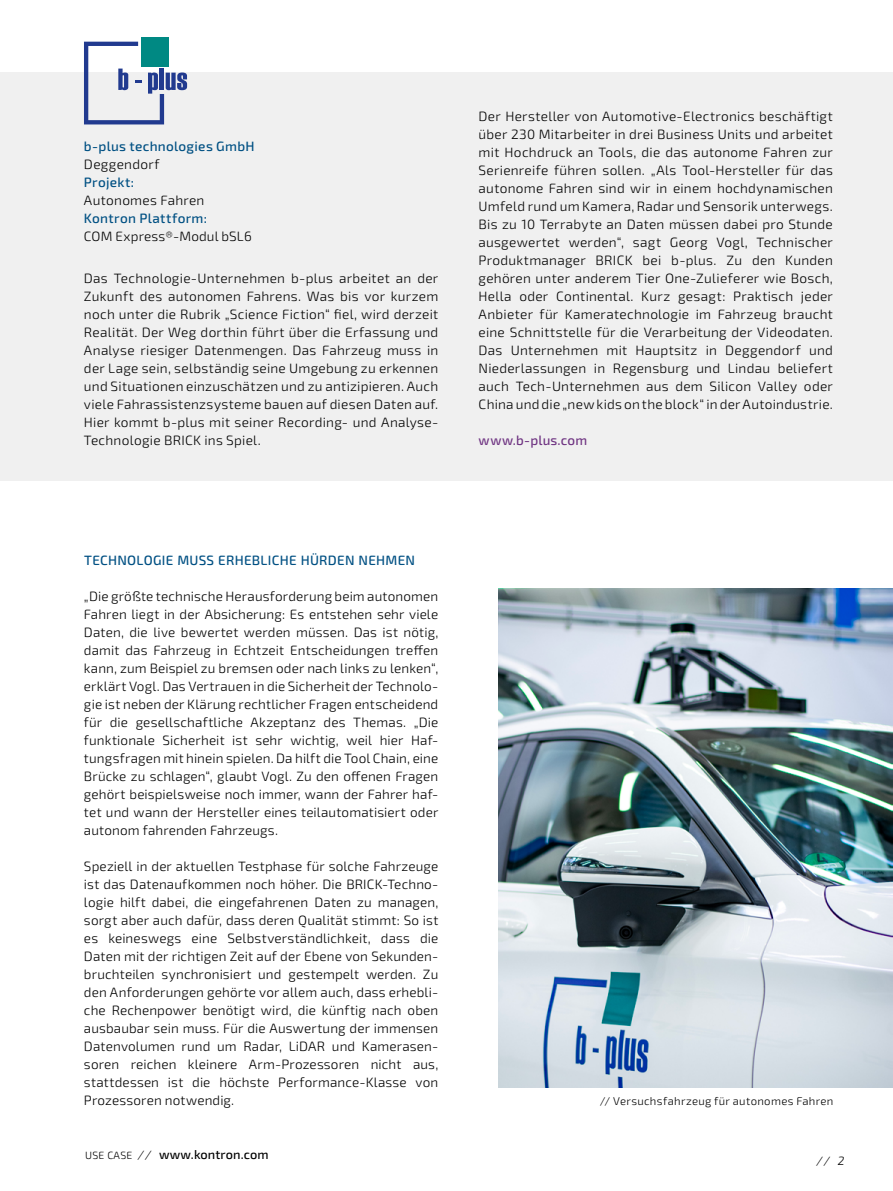
<style>
.page{position:relative;width:893px;height:1191px;background:#fff}
.page>*{position:absolute;margin:0;border:0;box-sizing:border-box;transform-origin:0 0}
.t1{font:300 13.5px/18px "Sn T";letter-spacing:.015em;color:#000;text-align:justify}
.t2{font:500 13.5px "Sn T";letter-spacing:.02em;color:#005083}
.t3{font:500 13.5px "Sn T";letter-spacing:.01em;color:#6f3482}
.t4{font:500 12.75px "Sn T";letter-spacing:.01em;color:#000}
.t5{font:italic 300 12px "Sn T";color:#000}
.t6{font:300 11.25px "Sn T";letter-spacing:.025em;color:#000}
.s1{font-weight:300;font-size:10.5px}
.s2{font-weight:300;font-style:italic;font-size:12px}
</style>
<div class="page">
<img style="left:499px;top:589px;width:394px;height:498px">
<div style="left:0;top:73px;width:893px;height:408px;background:#f0f0f0"></div>
<svg style="left:84px;top:42px;width:103px;height:82px"></svg>
<div style="left:141px;top:37px;width:28px;height:29px;background:#008983"></div>
<p class="t2" style="left:84px;top:138px;width:172px">b-plus technologies GmbH</p>
<p class="t1" style="left:84px;top:155px;width:77px">Deggendorf</p>
<p class="t2" style="left:84px;top:174px;width:52px">Projekt:</p>
<p class="t1" style="left:84px;top:191px;width:122px">Autonomes Fahren</p>
<p class="t2" style="left:84px;top:210px;width:125px">Kontron Plattform:</p>
<p class="t1" style="left:84px;top:227px;width:169px">COM Express®-Modul bSL6</p>
<p class="t1" style="left:84px;top:269px;width:356px;text-align:left">Das Technologie-Unternehmen b-plus arbeitet an der Zukunft des autonomen Fahrens. Was bis vor kurzem noch unter die Rubrik „Science Fiction“ fiel, wird derzeit Realität. Der Weg dorthin führt über die Erfassung und Analyse riesiger Datenmengen. Das Fahrzeug muss in der Lage sein, selbständig seine Umgebung zu erkennen und Situationen einzuschätzen und zu antizipieren. Auch viele Fahrassistenzsysteme bauen auf diesen Daten auf.<br>Hier kommt b-plus mit seiner Recording- und Analyse-Technologie BRICK ins Spiel.</p>
<p class="t1" style="left:479px;top:107px;width:356px">Der Hersteller von Automotive-Electronics beschäftigt über 230 Mitarbeiter in drei Business Units und arbeitet mit Hochdruck an Tools, die das autonome Fahren zur Serienreife führen sollen. „Als Tool-Hersteller für das autonome Fahren sind wir in einem hochdynamischen Umfeld rund um Kamera, Radar und Sensorik unterwegs.<br>Bis zu 10 Terrabyte an Daten müssen dabei pro Stunde ausgewertet werden“, sagt Georg Vogl, Technischer Produktmanager BRICK bei b-plus. Zu den Kunden gehören unter anderem Tier One-Zulieferer wie Bosch, Hella oder Continental. Kurz gesagt: Praktisch jeder Anbieter für Kameratechnologie im Fahrzeug braucht eine Schnittstelle für die Verarbeitung der Videodaten.<br>Das Unternehmen mit Hauptsitz in Deggendorf und Niederlassungen in Regensburg und Lindau beliefert auch Tech-Unternehmen aus dem Silicon Valley oder China und die „new kids on the block“ in der Autoindustrie.</p>
<p class="t3" style="left:479px;top:432px;width:110px">www.b-plus.com</p>
<p class="t2" style="left:84px;top:552px;width:333px">TECHNOLOGIE MUSS ERHEBLICHE HÜRDEN NEHMEN</p>
<p class="t1" style="left:84px;top:587px;width:356px">„Die größte technische Herausforderung beim autonomen Fahren liegt in der Absicherung: Es entstehen sehr viele Daten, die live bewertet werden müssen. Das ist nötig, damit das Fahrzeug in Echtzeit Entscheidungen treffen kann, zum Beispiel zu bremsen oder nach links zu lenken“, erklärt Vogl. Das Vertrauen in die Sicherheit der Technolo&shy;gie ist neben der Klärung rechtlicher Fragen entscheidend für die gesellschaftliche Akzeptanz des Themas. „Die funktionale Sicherheit ist sehr wichtig, weil hier Haf&shy;tungsfragen mit hinein spielen. Da hilft die Tool Chain, eine Brücke zu schlagen“, glaubt Vogl. Zu den offenen Fragen gehört beispielsweise noch immer, wann der Fahrer haf&shy;tet und wann der Hersteller eines teilautomatisiert oder autonom fahrenden Fahrzeugs.</p>
<p class="t1" style="left:84px;top:857px;width:356px">Speziell in der aktuellen Testphase für solche Fahrzeuge ist das Datenaufkommen noch höher. Die BRICK-Techno&shy;logie hilft dabei, die eingefahrenen Daten zu managen, sorgt aber auch dafür, dass deren Qualität stimmt: So ist es keineswegs eine Selbstverständlichkeit, dass die Daten mit der richtigen Zeit auf der Ebene von Sekunden&shy;bruchteilen synchronisiert und gestempelt werden. Zu den Anforderungen gehörte vor allem auch, dass erhebli&shy;che Rechenpower benötigt wird, die künftig nach oben ausbaubar sein muss. Für die Auswertung der immensen Datenvolumen rund um Radar, LiDAR und Kamerasen&shy;soren reichen kleinere Arm-Prozessoren nicht aus, stattdessen ist die höchste Performance-Klasse von Prozessoren notwendig.</p>
<p class="t4" style="left:85px;top:1147px;width:185px"><span class="s1">USE CASE</span> <span class="s2">//</span> www.kontron.com</p>
<p class="t6" style="left:600px;top:1094px;width:235px">// Versuchsfahrzeug für autonomes Fahren</p>
<p class="t5" style="left:816px;top:1153px;width:30px">// 2</p>
</div>
